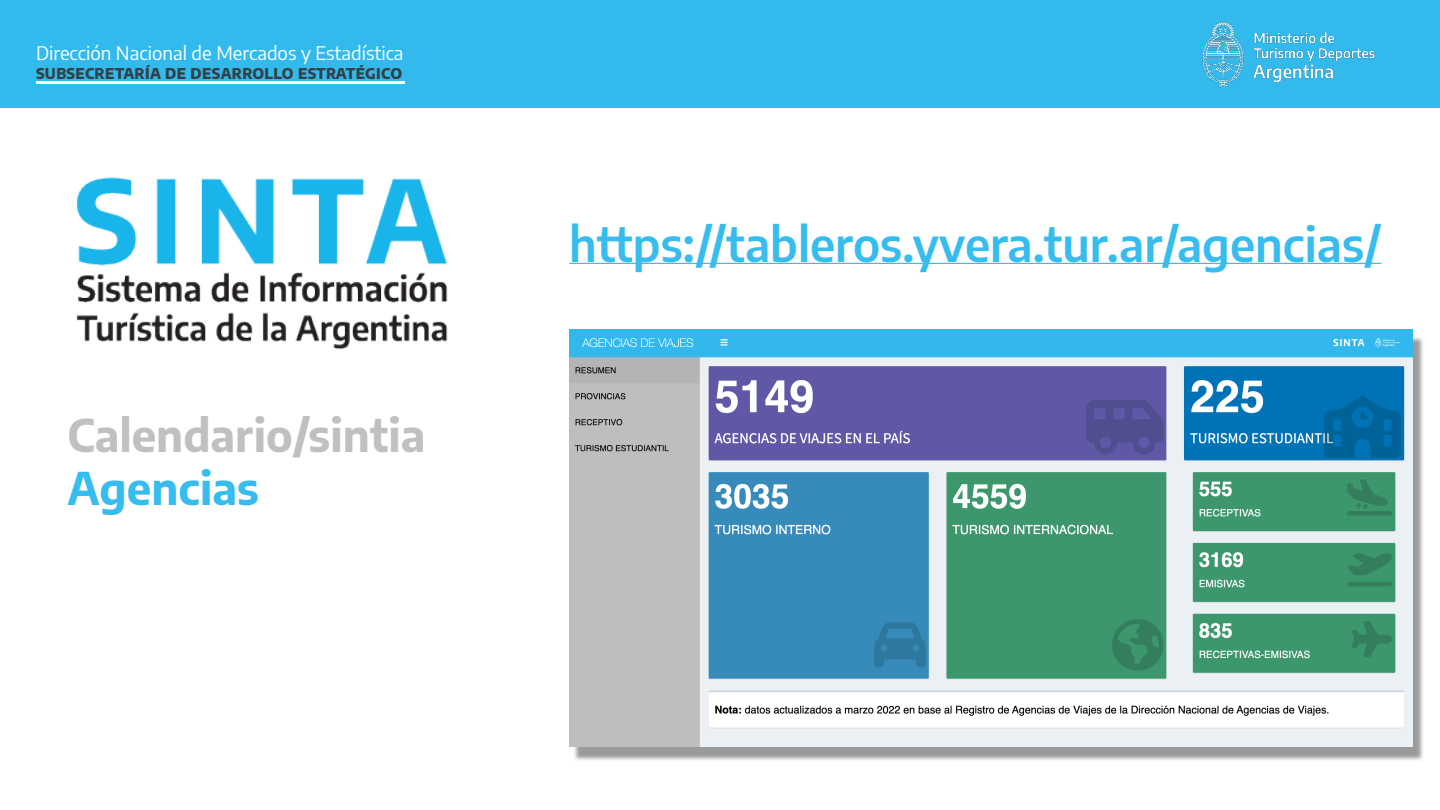
<style>
.page{position:relative;width:1440px;height:810px;background:#fff}
.page>*{position:absolute;margin:0;border:0;box-sizing:border-box;transform-origin:0 0}
.t1{font:600 46.5px "Encode Sans";color:#36bcee}
.t2{font:700 44.25px "Encode Sans";color:#c0c0c0}
.t3{font:700 44.25px "Encode Sans";color:#36bcee}
.t4{font:18.75px "Encode Sans";color:#fff}
.t5{font:800 14.62px "Encode Sans";letter-spacing:.02em;color:#334046}
</style>
<div class="page">
<div style="left:0;top:0;width:1440px;height:108px;background:#33baed"></div>
<img style="left:1202px;top:21px;width:173px;height:67px">
<hr style="left:36px;top:81px;width:368px;height:3px;background:#fff">
<img style="left:76px;top:177px;width:372px;height:173px">
<div style="left:573px;top:336px;width:851px;height:426px;background:#000;opacity:.4"></div>
<img style="left:569px;top:330px;width:844px;height:417px">
<hr style="left:569px;top:263px;width:812px;height:1px;background:#36bcee">
<p class="t4" style="left:36px;top:40px;width:369px">Dirección Nacional de Mercados y Estadística</p>
<p class="t5" style="left:36px;top:62px;width:368px">SUBSECRETARÍA DE DESARROLLO ESTRATÉGICO</p>
<p class="t2" style="left:68px;top:402px;width:360px">Calendario/sintia</p>
<p class="t3" style="left:68px;top:455px;width:193px">Agencias</p>
<p class="t1" style="left:569px;top:211px;width:813px">https://tableros.yvera.tur.ar/agencias/</p>
</div>
